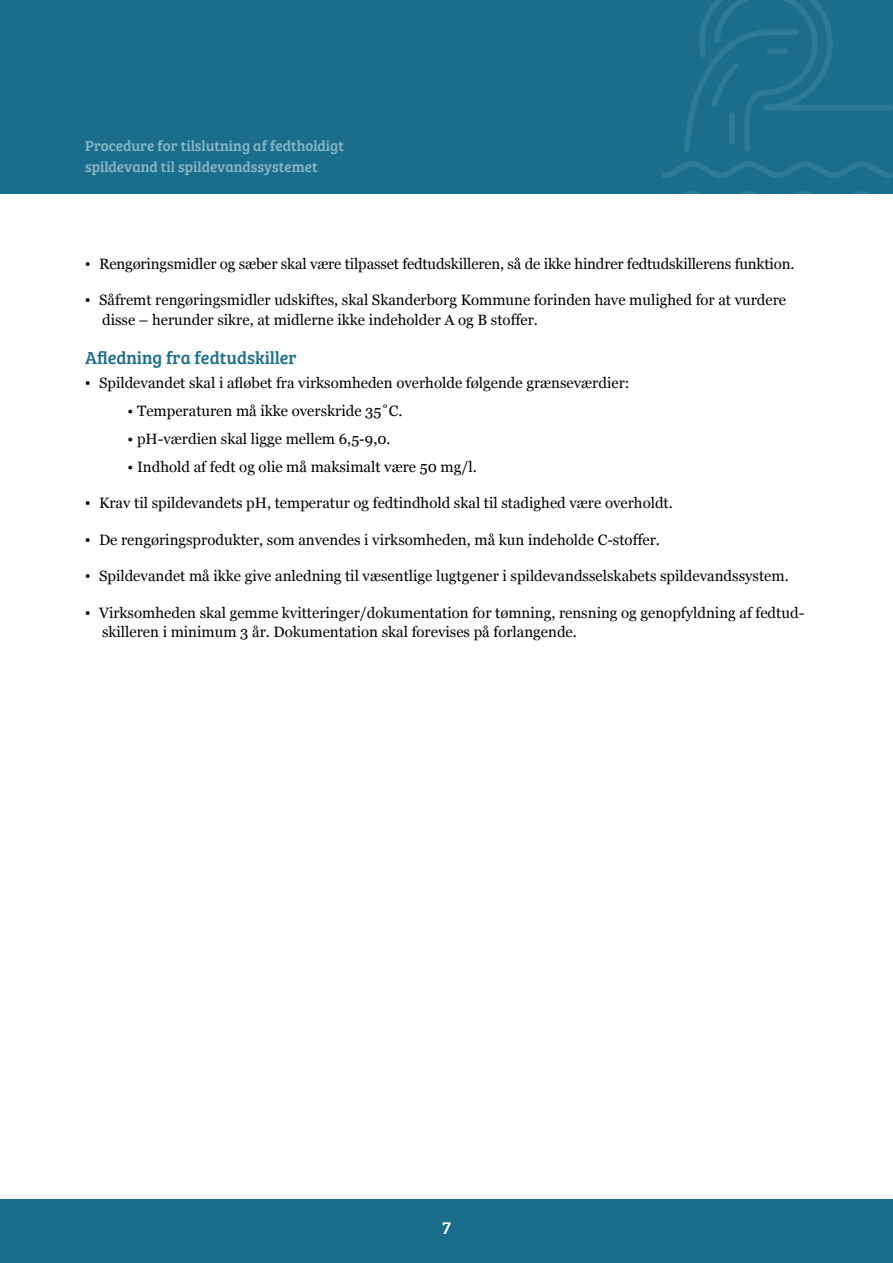
<style>
.page{position:relative;width:893px;height:1263px;background:#fff}
.page>*{position:absolute;margin:0;border:0;box-sizing:border-box;transform-origin:0 0}
.under_underoverskrif{font:18px "Bree Serif";color:#1a6e8c}
.t1{font:18px "Bree Serif";color:#fff}
.Punkt_ind{font:15px/19.5px "Georgia";color:#000}
.t2{font:15px/21px "Bree Serif";color:#8cb6c6}
</style>
<div class="page">
<div style="left:0;top:0;width:893px;height:193px;background:#1a6e8c"></div>
<svg style="left:661px;top:161px;width:232px;height:17px"></svg>
<svg style="left:686px;top:191px;width:183px;height:2px"></svg>
<svg style="left:684px;top:0;width:209px;height:152px"></svg>
<div style="left:0;top:1199px;width:893px;height:64px;background:#1a6e8c"></div>
<p class="t2" style="left:85px;top:134px;width:261px">Procedure for tilslutning af fedtholdigt spildevand til spildevandssystemet</p>
<p class="Punkt_ind" style="left:85px;top:253px;width:711px">▪ Rengøringsmidler og sæber skal være tilpasset fedtudskilleren, så de ikke hindrer fedtudskillerens funktion.</p>
<p class="Punkt_ind" style="left:102px;top:289px;width:686px;text-indent:-17px">▪ Såfremt rengøringsmidler udskiftes, skal Skanderborg Kommune forinden have mulighed for at vurdere disse – herunder sikre, at midlerne ikke indeholder A og B stoffer.</p>
<h3 class="under_underoverskrif" style="left:85px;top:344px;width:213px">Afledning fra fedtudskiller</h3>
<p class="Punkt_ind" style="left:85px;top:372px;width:546px">▪ Spildevandet skal i afløbet fra virksomheden overholde følgende grænseværdier:</p>
<p class="Punkt_ind" style="left:128px;top:400px;width:277px">• Temperaturen må ikke overskride 35˚C.</p>
<p class="Punkt_ind" style="left:128px;top:428px;width:265px">• pH-værdien skal ligge mellem 6,5-9,0.</p>
<p class="Punkt_ind" style="left:128px;top:456px;width:351px">• Indhold af fedt og olie må maksimalt være 50 mg/l.</p>
<p class="Punkt_ind" style="left:85px;top:493px;width:589px">▪ Krav til spildevandets pH, temperatur og fedtindhold skal til stadighed være overholdt.</p>
<p class="Punkt_ind" style="left:85px;top:529px;width:576px">▪ De rengøringsprodukter, som anvendes i virksomheden, må kun indeholde C-stoffer.</p>
<p class="Punkt_ind" style="left:85px;top:566px;width:705px">▪ Spildevandet må ikke give anledning til væsentlige lugtgener i spildevandsselskabets spildevandssystem.</p>
<p class="Punkt_ind" style="left:102px;top:602px;width:704px;text-indent:-17px">▪ Virksomheden skal gemme kvitteringer/dokumentation for tømning, rensning og genopfyldning af fedtud&shy;skilleren i minimum 3 år. Dokumentation skal forevises på forlangende.</p>
<p class="t1" style="left:442px;top:1214px;width:10px">7</p>
</div>
